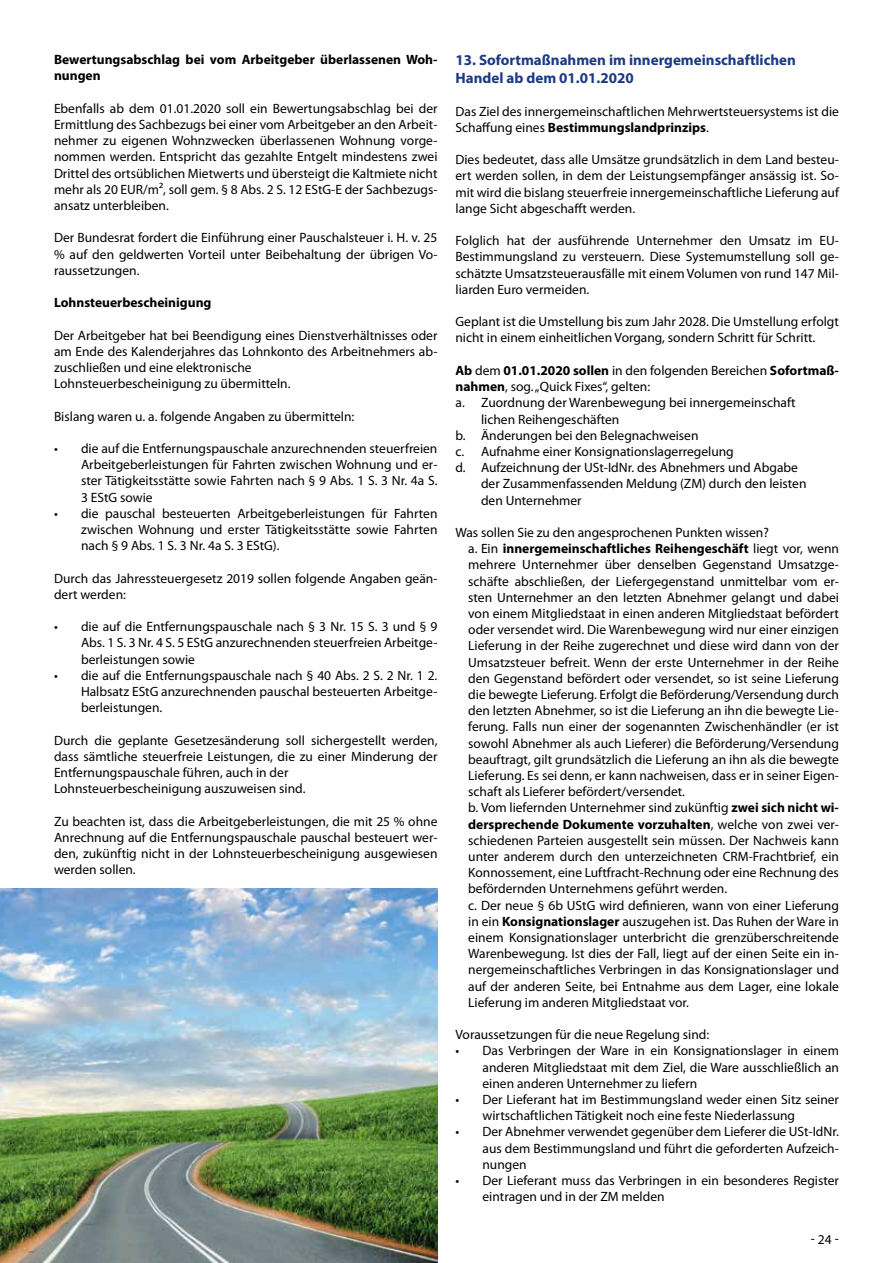
<style>
.page{position:relative;width:893px;height:1263px;background:#fff}
.page>*{position:absolute;margin:0;border:0;box-sizing:border-box;transform-origin:0 0}
.t1{font:700 15px/18px "Myriad Pro";color:#1c3984}
.t2{font:13.5px/16.2px "Myriad Pro";color:#000;text-align:justify}
.t3{font:700 13.5px/16.2px "Myriad Pro";color:#000}
.s1{font-weight:700}
.s2{font-weight:400}
</style>
<div class="page">
<img style="left:0;top:888px;width:437px;height:375px">
<p class="t3" style="left:54px;top:51px;width:385px">Bewertungsabschlag bei vom Arbeitgeber überlassenen Woh&shy;nungen</p>
<p class="t2" style="left:54px;top:100px;width:385px">Ebenfalls ab dem 01.01.2020 soll ein Bewertungsabschlag bei der Ermittlung des Sachbezugs bei einer vom Arbeitgeber an den Arbeit&shy;nehmer zu eigenen Wohnzwecken überlassenen Wohnung vorge&shy;nommen werden. Entspricht das gezahlte Entgelt mindestens zwei Drittel des ortsüblichen Mietwerts und übersteigt die Kaltmiete nicht mehr als 20 EUR/m², soll gem. § 8 Abs. 2 S. 12 EStG-E der Sachbezugs&shy;ansatz unterbleiben.</p>
<p class="t2" style="left:54px;top:229px;width:385px">Der Bundesrat fordert die Einführung einer Pauschalsteuer i. H. v. 25 % auf den geldwerten Vorteil unter Beibehaltung der übrigen Vo&shy;raussetzungen.</p>
<p class="t3" style="left:54px;top:294px;width:159px">Lohnsteuerbescheinigung</p>
<p class="t2" style="left:54px;top:327px;width:385px;text-align:left">Der Arbeitgeber hat bei Beendigung eines Dienstverhältnisses oder am Ende des Kalenderjahres das Lohnkonto des Arbeitnehmers ab&shy;zuschließen und eine elektronische<br>Lohnsteuerbescheinigung zu übermitteln.</p>
<p class="t2" style="left:54px;top:408px;width:302px">Bislang waren u. a. folgende Angaben zu übermitteln:</p>
<p class="t2" style="left:81px;top:440px;width:358px;text-indent:-27px">• die auf die Entfernungspauschale anzurechnenden steuerfreien Arbeitgeberleistungen für Fahrten zwischen Wohnung und er&shy;ster Tätigkeitsstätte sowie Fahrten nach § 9 Abs. 1 S. 3 Nr. 4a S.<br>3 EStG sowie</p>
<p class="t2" style="left:81px;top:505px;width:358px;text-indent:-27px">• die pauschal besteuerten Arbeitgeberleistungen für Fahrten zwischen Wohnung und erster Tätigkeitsstätte sowie Fahrten nach § 9 Abs. 1 S. 3 Nr. 4a S. 3 EStG).</p>
<p class="t2" style="left:54px;top:570px;width:385px">Durch das Jahressteuergesetz 2019 sollen folgende Angaben geän&shy;dert werden:</p>
<p class="t2" style="left:81px;top:618px;width:358px;text-indent:-27px">• die auf die Entfernungspauschale nach § 3 Nr. 15 S. 3 und § 9<br>Abs. 1 S. 3 Nr. 4 S. 5 EStG anzurechnenden steuerfreien Arbeitge&shy;berleistungen sowie</p>
<p class="t2" style="left:81px;top:667px;width:358px;text-indent:-27px">• die auf die Entfernungspauschale nach § 40 Abs. 2 S. 2 Nr. 1 2.<br>Halbsatz EStG anzurechnenden pauschal besteuerten Arbeitge&shy;berleistungen.</p>
<p class="t2" style="left:54px;top:732px;width:385px;text-align:left">Durch die geplante Gesetzesänderung soll sichergestellt werden, dass sämtliche steuerfreie Leistungen, die zu einer Minderung der Entfernungspauschale führen, auch in der Lohnsteuerbescheinigung auszuweisen sind.</p>
<p class="t2" style="left:54px;top:813px;width:385px">Zu beachten ist, dass die Arbeitgeberleistungen, die mit 25 % ohne Anrechnung auf die Entfernungspauschale pauschal besteuert wer&shy;den, zukünftig nicht in der Lohnsteuerbescheinigung ausgewiesen werden sollen.</p>
<p class="t1" style="left:455px;top:51px;width:342px">13. Sofortmaßnahmen im innergemeinschaftlichen<br>Handel ab dem 01.01.2020</p>
<p class="t2" style="left:455px;top:103px;width:385px">Das Ziel des innergemeinschaftlichen Mehrwertsteuersystems ist die<br>Schaffung eines <span class="s1">Bestimmungslandprinzips</span>.</p>
<p class="t2" style="left:455px;top:151px;width:385px">Dies bedeutet, dass alle Umsätze grundsätzlich in dem Land besteu&shy;ert werden sollen, in dem der Leistungsempfänger ansässig ist. So&shy;mit wird die bislang steuerfreie innergemeinschaftliche Lieferung auf lange Sicht abgeschafft werden.</p>
<p class="t2" style="left:455px;top:232px;width:385px">Folglich hat der ausführende Unternehmer den Umsatz im EU-Bestimmungsland zu versteuern. Diese Systemumstellung soll ge&shy;schätzte Umsatzsteuerausfälle mit einem Volumen von rund 147 Mil&shy;liarden Euro vermeiden.</p>
<p class="t2" style="left:455px;top:313px;width:385px">Geplant ist die Umstellung bis zum Jahr 2028. Die Umstellung erfolgt nicht in einem einheitlichen Vorgang, sondern Schritt für Schritt.</p>
<p class="t3" style="left:455px;top:362px;width:385px">Ab <span class="s2">dem</span> 01.01.2020 sollen <span class="s2">in den folgenden Bereichen</span> Sofortmaß-</p>
<p class="t2" style="left:455px;top:378px;width:196px"><span class="s1">nahmen</span>, sog. „Quick Fixes“, gelten:</p>
<p class="t2" style="left:455px;top:394px;width:342px">a. Zuordnung der Warenbewegung bei innergemeinschaft</p>
<p class="t2" style="left:481px;top:411px;width:140px">lichen Reihengeschäften</p>
<p class="t2" style="left:455px;top:427px;width:245px">b. Änderungen bei den Belegnachweisen</p>
<p class="t2" style="left:455px;top:443px;width:280px">c. Aufnahme einer Konsignationslagerregelung</p>
<p class="t2" style="left:455px;top:459px;width:344px">d. Aufzeichnung der USt-IdNr. des Abnehmers und Abgabe</p>
<p class="t2" style="left:481px;top:475px;width:327px">der Zusammenfassenden Meldung (ZM) durch den leisten</p>
<p class="t2" style="left:481px;top:492px;width:102px">den Unternehmer</p>
<p class="t2" style="left:468px;top:524px;width:372px;text-align:left;text-indent:-13px">Was sollen Sie zu den angesprochenen Punkten wissen?<br>a. Ein <span class="s1">innergemeinschaftliches Reihengeschäft</span> liegt vor, wenn mehrere Unternehmer über denselben Gegenstand Umsatzge&shy;schäfte abschließen, der Liefergegenstand unmittelbar vom er&shy;sten Unternehmer an den letzten Abnehmer gelangt und dabei von einem Mitgliedstaat in einen anderen Mitgliedstaat befördert oder versendet wird. Die Warenbewegung wird nur einer einzigen Lieferung in der Reihe zugerechnet und diese wird dann von der Umsatzsteuer befreit. Wenn der erste Unternehmer in der Reihe den Gegenstand befördert oder versendet, so ist seine Lieferung die bewegte Lieferung. Erfolgt die Beförderung/Versendung durch den letzten Abnehmer, so ist die Lieferung an ihn die bewegte Lie&shy;ferung. Falls nun einer der sogenannten Zwischenhändler (er ist sowohl Abnehmer als auch Lieferer) die Beförderung/Versendung beauftragt, gilt grundsätzlich die Lieferung an ihn als die bewegte Lieferung. Es sei denn, er kann nachweisen, dass er in seiner Eigen&shy;schaft als Lieferer befördert/versendet.<br>b. Vom liefernden Unternehmer sind zukünftig <span class="s1">zwei sich nicht wi&shy;dersprechende Dokumente vorzuhalten</span>, welche von zwei ver&shy;schiedenen Parteien ausgestellt sein müssen. Der Nachweis kann unter anderem durch den unterzeichneten CRM-Frachtbrief, ein Konnossement, eine Luftfracht-Rechnung oder eine Rechnung des befördernden Unternehmens geführt werden.<br>c. Der neue § 6b UStG wird definieren, wann von einer Lieferung in ein <span class="s1">Konsignationslager</span> auszugehen ist. Das Ruhen der Ware in einem Konsignationslager unterbricht die grenzüberschreitende Warenbewegung. Ist dies der Fall, liegt auf der einen Seite ein in&shy;nergemeinschaftliches Verbringen in das Konsignationslager und auf der anderen Seite, bei Entnahme aus dem Lager, eine lokale Lieferung im anderen Mitgliedstaat vor.</p>
<p class="t2" style="left:455px;top:1026px;width:255px">Voraussetzungen für die neue Regelung sind:</p>
<p class="t2" style="left:482px;top:1042px;width:358px;text-indent:-27px">• Das Verbringen der Ware in ein Konsignationslager in einem anderen Mitgliedstaat mit dem Ziel, die Ware ausschließlich an einen anderen Unternehmer zu liefern</p>
<p class="t2" style="left:482px;top:1091px;width:358px;text-indent:-27px">• Der Lieferant hat im Bestimmungsland weder einen Sitz seiner wirtschaftlichen Tätigkeit noch eine feste Niederlassung</p>
<p class="t2" style="left:482px;top:1123px;width:358px;text-indent:-27px">• Der Abnehmer verwendet gegenüber dem Lieferer die USt-IdNr. aus dem Bestimmungsland und führt die geforderten Aufzeich&shy;nungen</p>
<p class="t2" style="left:482px;top:1172px;width:358px;text-indent:-27px">• Der Lieferant muss das Verbringen in ein besonderes Register eintragen und in der ZM melden</p>
<p class="t2" style="left:811px;top:1231px;width:30px">- 24 -</p>
</div>
